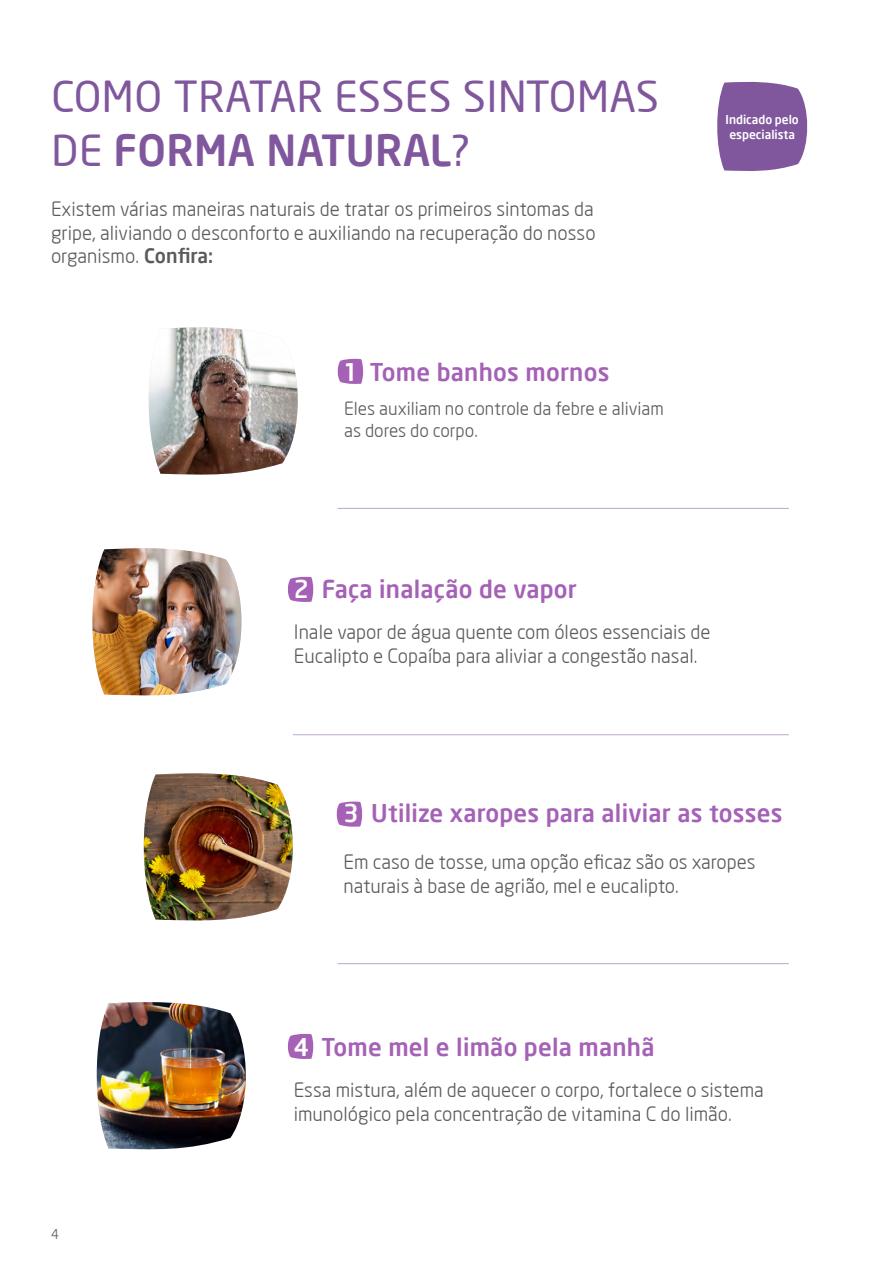
<style>
.page{position:relative;width:893px;height:1263px;background:#fff}
.page>*{position:absolute;margin:0;border:0;box-sizing:border-box;transform-origin:0 0}
.t1{font:500 42px/54px "Neo Sans Weleda";letter-spacing:.01em;color:#80579d}
.t2{font:700 24px "Neo Sans Weleda";letter-spacing:.01em;color:#a561b6}
.t3{font:19.5px/23.4px "Neo Sans Weleda";color:#5b5b5f}
.t4{font:18px/21.6px "Neo Sans Weleda";color:#5b5b5f}
.t5{font:13.5px "Neo Sans Weleda";color:#5b5b5f}
.t6{font:700 12px/14.4px "Neo Sans Weleda";color:#fff;text-align:center}
.s1{font-weight:700}
.s2{color:#fff}
</style>
<div class="page">
<svg style="left:288px;top:1034px;width:25px;height:25px"></svg>
<svg style="left:337px;top:801px;width:25px;height:26px"></svg>
<svg style="left:338px;top:359px;width:25px;height:25px"></svg>
<svg style="left:717px;top:81px;width:91px;height:90px;background:#8e69a8"></svg>
<img style="left:148px;top:327px;width:150px;height:148px">
<img style="left:92px;top:548px;width:150px;height:148px">
<img style="left:143px;top:773px;width:150px;height:148px">
<img style="left:96px;top:1002px;width:150px;height:148px">
<svg style="left:288px;top:577px;width:25px;height:25px"></svg>
<hr style="left:338px;top:508px;width:451px;height:1px;background:#bca8cf">
<hr style="left:293px;top:734px;width:496px;height:1px;background:#bca8cf">
<hr style="left:338px;top:963px;width:451px;height:1px;background:#bca8cf">
<h1 class="t1" style="left:52px;top:69px;width:609px">COMO TRATAR ESSES SINTOMAS<br>DE <span class="s1">FORMA NATURAL</span>?</h1>
<p class="t3" style="left:51px;top:197px;width:546px;text-align:justify">Existem várias maneiras naturais de tratar os primeiros sintomas da gripe, aliviando o desconforto e auxiliando na recuperação do nosso organismo. <span class="s1">Confira:</span></p>
<p class="t2" style="left:344px;top:357px;width:267px"><span class="s2">1</span> Tome banhos mornos</p>
<p class="t4" style="left:344px;top:397px;width:321px">Eles auxiliam no controle da febre e aliviam as dores do corpo.</p>
<p class="t6" style="left:726px;top:112px;width:75px">Indicado pelo especialista</p>
<p class="t2" style="left:294px;top:574px;width:284px"><span class="s2">2</span> Faça inalação de vapor</p>
<p class="t3" style="left:294px;top:620px;width:418px">Inale vapor de água quente com óleos essenciais de<br>Eucalipto e Copaíba para aliviar a congestão nasal.</p>
<p class="t2" style="left:343px;top:798px;width:441px"><span class="s2">3</span> Utilize xaropes para aliviar as tosses</p>
<p class="t3" style="left:343px;top:850px;width:414px">Em caso de tosse, uma opção eficaz são os xaropes naturais à base de agrião, mel e eucalipto.</p>
<p class="t5" style="left:51px;top:1226px;width:9px">4</p>
<p class="t2" style="left:294px;top:1032px;width:362px"><span class="s2">4</span> Tome mel e limão pela manhã</p>
<p class="t3" style="left:294px;top:1078px;width:472px">Essa mistura, além de aquecer o corpo, fortalece o sistema imunológico pela concentração de vitamina C do limão.</p>
</div>
